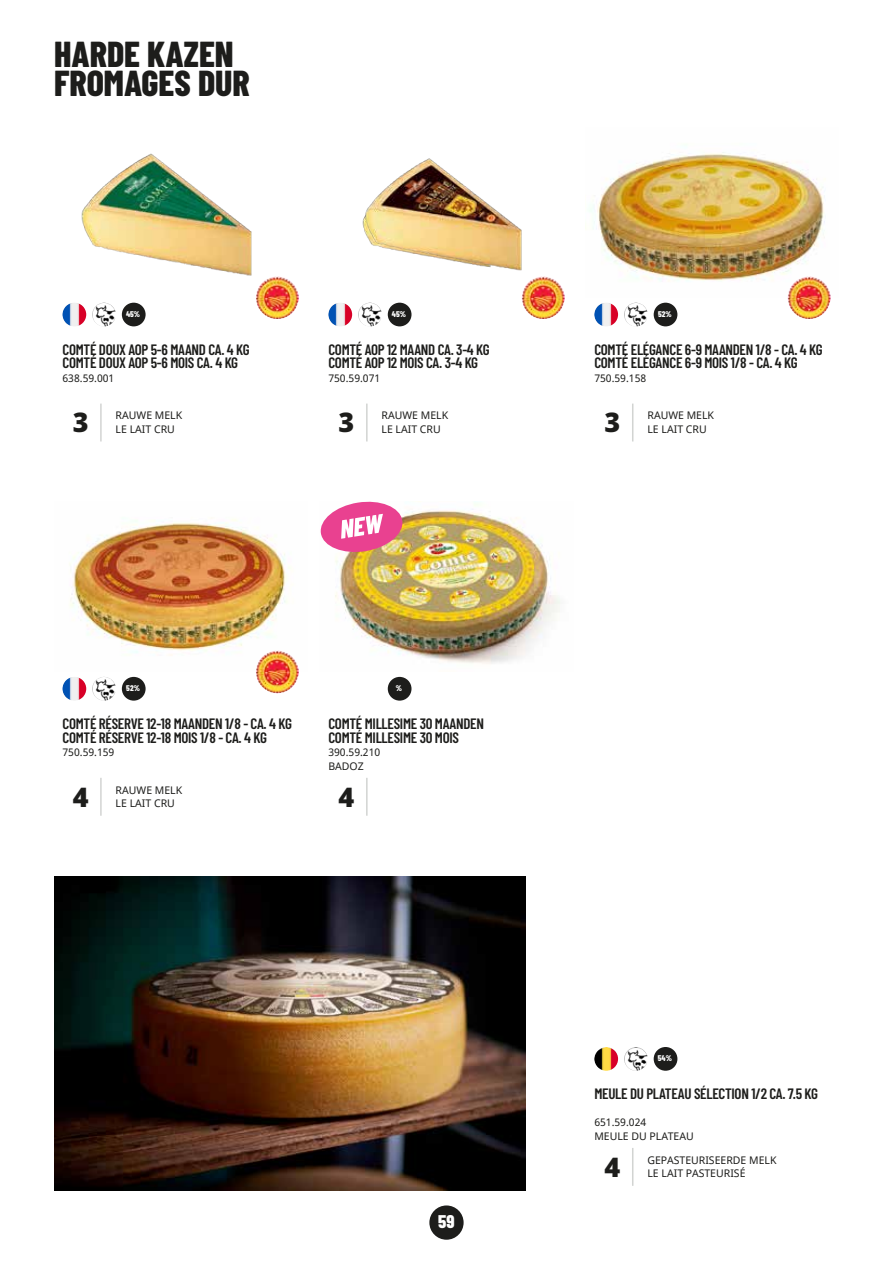
<style>
.page{position:relative;width:893px;height:1263px;background:#fff}
.page>*{position:absolute;margin:0;border:0;box-sizing:border-box;transform-origin:0 0}
.t1{font:800 36px/28.8px "Barlow Condensed";color:#1d1d1b}
.t2{font:900 27px "Noto Sans";color:#1d1d1b}
.t3{font:800 18.3px "Barlow Condensed";color:#fff}
.t4{font:600 15px/13.5px "Barlow Condensed";letter-spacing:-.02em;color:#1d1d1b}
.t5{font:10.5px/13.5px "Noto Sans";color:#1d1d1b}
.t6{font:800 8.25px "Barlow Condensed";color:#fff}
.t7{font:900 8.25px "Barlow Condensed";color:#fff}
.s1{font-weight:900}
</style>
<div class="page">
<div style="left:429px;top:1205px;width:35px;height:35px;background:#1d1d1b;border-radius:50%"></div>
<hr style="left:100px;top:404px;width:2px;height:37px;background:#d2d4d2">
<img style="left:81px;top:153px;width:179px;height:140px">
<img style="left:63px;top:303px;width:23px;height:23px;border-radius:12px">
<img style="left:92px;top:303px;width:24px;height:23px;border-radius:12px">
<div style="left:122px;top:303px;width:24px;height:23px;background:#1d1d1b;border-radius:50%"></div>
<img style="left:256px;top:276px;width:43px;height:43px;border-radius:21px">
<hr style="left:366px;top:404px;width:2px;height:37px;background:#d2d4d2">
<img style="left:362px;top:158px;width:164px;height:135px">
<img style="left:328px;top:303px;width:24px;height:23px;border-radius:12px">
<img style="left:358px;top:303px;width:24px;height:23px;border-radius:12px">
<div style="left:388px;top:303px;width:23px;height:23px;background:#1d1d1b;border-radius:50%"></div>
<img style="left:522px;top:276px;width:43px;height:43px;border-radius:21px">
<hr style="left:632px;top:404px;width:1px;height:37px;background:#d2d4d2">
<img style="left:589px;top:152px;width:242px;height:146px">
<img style="left:594px;top:303px;width:24px;height:23px;border-radius:12px">
<img style="left:624px;top:303px;width:24px;height:23px;border-radius:12px">
<div style="left:654px;top:303px;width:23px;height:23px;background:#1d1d1b;border-radius:50%"></div>
<img style="left:788px;top:276px;width:42px;height:43px;border-radius:21px">
<hr style="left:100px;top:778px;width:2px;height:38px;background:#d2d4d2">
<img style="left:69px;top:519px;width:222px;height:148px">
<img style="left:63px;top:677px;width:23px;height:24px;border-radius:12px">
<img style="left:92px;top:677px;width:24px;height:24px;border-radius:12px">
<div style="left:122px;top:677px;width:24px;height:24px;background:#1d1d1b;border-radius:50%"></div>
<img style="left:256px;top:650px;width:43px;height:43px;border-radius:21px">
<hr style="left:366px;top:778px;width:2px;height:38px;background:#d2d4d2">
<img style="left:320px;top:504px;width:240px;height:160px">
<div style="left:388px;top:677px;width:23px;height:24px;background:#1d1d1b;border-radius:50%"></div>
<svg style="left:321px;top:502px;width:81px;height:50px"></svg>
<hr style="left:632px;top:1148px;width:1px;height:38px;background:#d2d4d2">
<img style="left:54px;top:876px;width:472px;height:315px">
<img style="left:594px;top:1047px;width:24px;height:24px;border-radius:12px">
<img style="left:624px;top:1047px;width:24px;height:24px;border-radius:12px">
<div style="left:654px;top:1047px;width:23px;height:24px;background:#1d1d1b;border-radius:50%"></div>
<h1 class="t1" style="left:54px;top:38px;width:197px">HARDE KAZEN<br>FROMAGES DUR</h1>
<p class="t6" style="left:126px;top:308px;width:16px">45<span class="s1">%</span></p>
<p class="t6" style="left:392px;top:308px;width:16px">45<span class="s1">%</span></p>
<p class="t4" style="left:63px;top:342px;width:189px">COMTÉ DOUX AOP 5-6 MAAND CA. 4 KG<br>COMTÉ DOUX AOP 5-6 MOIS CA. 4 KG</p>
<p class="t5" style="left:63px;top:372px;width:53px">638.59.001</p>
<p class="t5" style="left:116px;top:409px;width:68px">RAUWE MELK</p>
<h2 class="t2" style="left:73px;top:402px;width:17px">3</h2>
<p class="t5" style="left:116px;top:423px;width:61px">LE LAIT CRU</p>
<p class="t4" style="left:328px;top:342px;width:163px">COMTÉ AOP 12 MAAND CA. 3-4 KG<br>COMTÉ AOP 12 MOIS CA. 3-4 KG</p>
<p class="t5" style="left:328px;top:372px;width:53px">750.59.071</p>
<p class="t5" style="left:382px;top:409px;width:68px">RAUWE MELK</p>
<h2 class="t2" style="left:339px;top:402px;width:17px">3</h2>
<p class="t5" style="left:382px;top:423px;width:61px">LE LAIT CRU</p>
<p class="t6" style="left:126px;top:682px;width:15px">52<span class="s1">%</span></p>
<p class="t4" style="left:63px;top:716px;width:231px">COMTÉ RÉSERVE 12-18 MAANDEN 1/8 - CA. 4 KG<br>COMTÉ RÉSERVE 12-18 MOIS 1/8 - CA. 4 KG</p>
<p class="t5" style="left:63px;top:746px;width:53px">750.59.159</p>
<p class="t5" style="left:116px;top:783px;width:68px">RAUWE MELK</p>
<h2 class="t2" style="left:73px;top:776px;width:17px">4</h2>
<p class="t5" style="left:116px;top:797px;width:61px">LE LAIT CRU</p>
<p class="t7" style="left:396px;top:682px;width:8px">%</p>
<p class="t4" style="left:328px;top:716px;width:157px">COMTÉ MILLESIME 30 MAANDEN<br>COMTÉ MILLESIME 30 MOIS</p>
<p class="t5" style="left:328px;top:746px;width:53px">390.59.210<br>BADOZ</p>
<h2 class="t2" style="left:339px;top:776px;width:17px">4</h2>
<p class="t3" style="left:438px;top:1208px;width:18px">59</p>
<p class="t6" style="left:658px;top:308px;width:15px">52<span class="s1">%</span></p>
<p class="t4" style="left:594px;top:342px;width:230px">COMTÉ ELÉGANCE 6-9 MAANDEN 1/8 - CA. 4 KG<br>COMTÉ ELÉGANCE 6-9 MOIS 1/8 - CA. 4 KG</p>
<p class="t5" style="left:594px;top:372px;width:53px">750.59.158</p>
<p class="t5" style="left:647px;top:409px;width:68px">RAUWE MELK</p>
<h2 class="t2" style="left:604px;top:402px;width:17px">3</h2>
<p class="t5" style="left:647px;top:423px;width:61px">LE LAIT CRU</p>
<p class="t6" style="left:658px;top:1052px;width:16px">54<span class="s1">%</span></p>
<p class="t4" style="left:594px;top:1086px;width:225px">MEULE DU PLATEAU SÉLECTION 1/2 CA. 7.5 KG</p>
<p class="t5" style="left:594px;top:1116px;width:101px">651.59.024<br>MEULE DU PLATEAU</p>
<p class="t5" style="left:647px;top:1153px;width:131px">GEPASTEURISEERDE MELK</p>
<h2 class="t2" style="left:604px;top:1146px;width:17px">4</h2>
<p class="t5" style="left:647px;top:1167px;width:100px">LE LAIT PASTEURISÉ</p>
</div>
